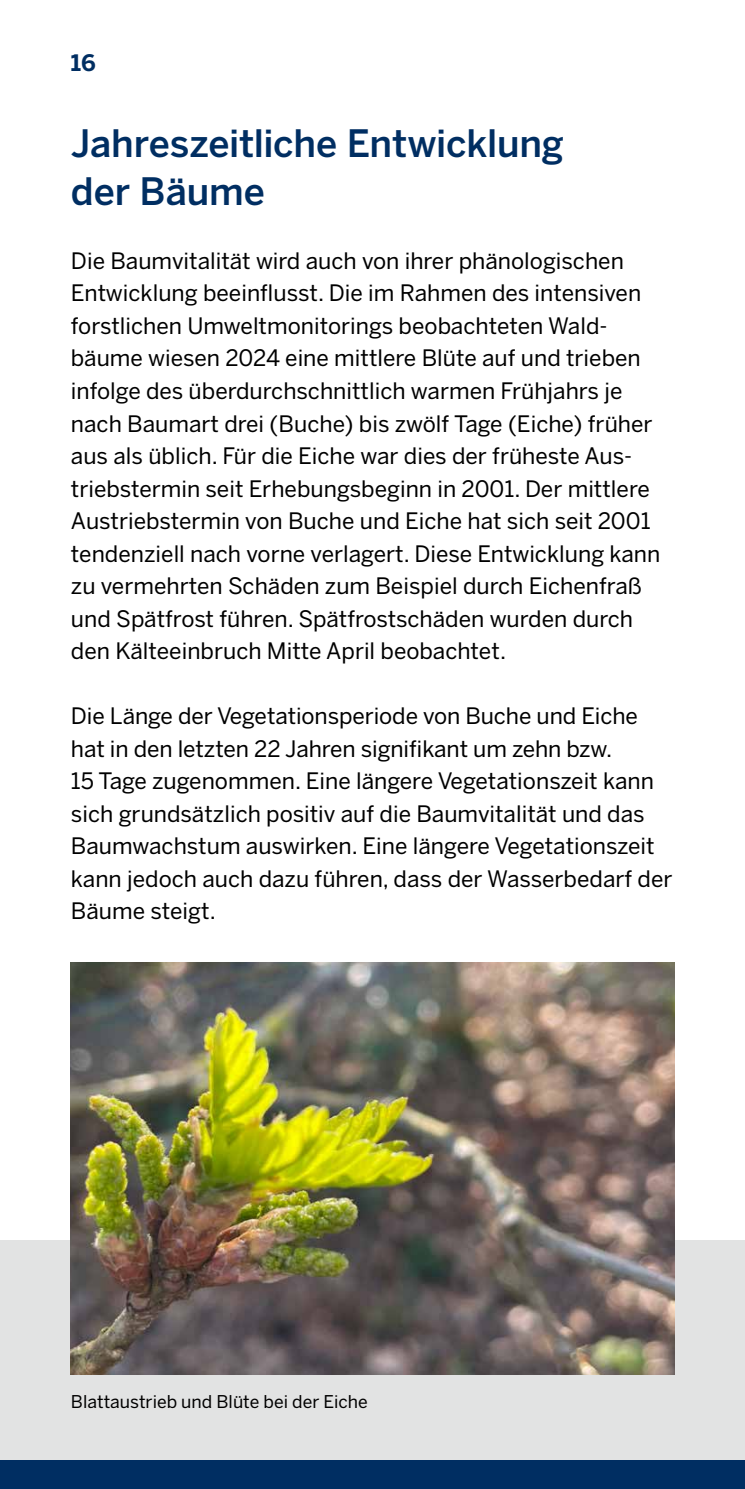
<style>
.page{position:relative;width:745px;height:1489px;background:#fff}
.page>*{position:absolute;margin:0;border:0;box-sizing:border-box;transform-origin:0 0}
.t1{font:500 37.5px/47.5px "Benton Sans";letter-spacing:-.005em;color:#002e62}
.t2{font:22.5px/32.5px "Benton Sans";color:#000}
.t3{font:700 22.5px "Benton Sans";color:#002e62}
.t4{font:17.5px "Benton Sans";color:#000}
</style>
<div class="page">
<div style="left:0;top:1240px;width:744px;height:248px;background:#e2e3e3"></div>
<img style="left:71px;top:962px;width:602px;height:412px">
<div style="left:0;top:1460px;width:744px;height:28px;background:#002e62"></div>
<p class="t3" style="left:71px;top:49px;width:26px">16</p>
<h2 class="t1" style="left:71px;top:120px;width:494px">Jahreszeitliche Entwicklung der Bäume</h2>
<p class="t2" style="left:71px;top:244px;width:590px">Die Baumvitalität wird auch von ihrer phänologischen Entwicklung beeinflusst. Die im Rahmen des intensiven forstlichen Umweltmonitorings beobachteten Wald&shy;bäume wiesen 2024 eine mittlere Blüte auf und trieben infolge des überdurchschnittlich warmen Frühjahrs je nach Baumart drei (Buche) bis zwölf Tage (Eiche) früher aus als üblich. Für die Eiche war dies der früheste Aus&shy;triebstermin seit Erhebungsbeginn in 2001. Der mittlere Austriebstermin von Buche und Eiche hat sich seit 2001 tendenziell nach vorne verlagert. Diese Entwicklung kann zu vermehrten Schäden zum Beispiel durch Eichenfraß und Spätfrost führen. Spätfrostschäden wurden durch den Kälteeinbruch Mitte April beobachtet.</p>
<p class="t2" style="left:71px;top:699px;width:602px">Die Länge der Vegetationsperiode von Buche und Eiche hat in den letzten 22 Jahren signifikant um zehn bzw.<br>15 Tage zugenommen. Eine längere Vegetationszeit kann sich grundsätzlich positiv auf die Baumvitalität und das Baumwachstum auswirken. Eine längere Vegetationszeit kann jedoch auch dazu führen, dass der Wasserbedarf der Bäume steigt.</p>
<p class="t4" style="left:71px;top:1390px;width:298px">Blattaustrieb und Blüte bei der Eiche</p>
</div>
